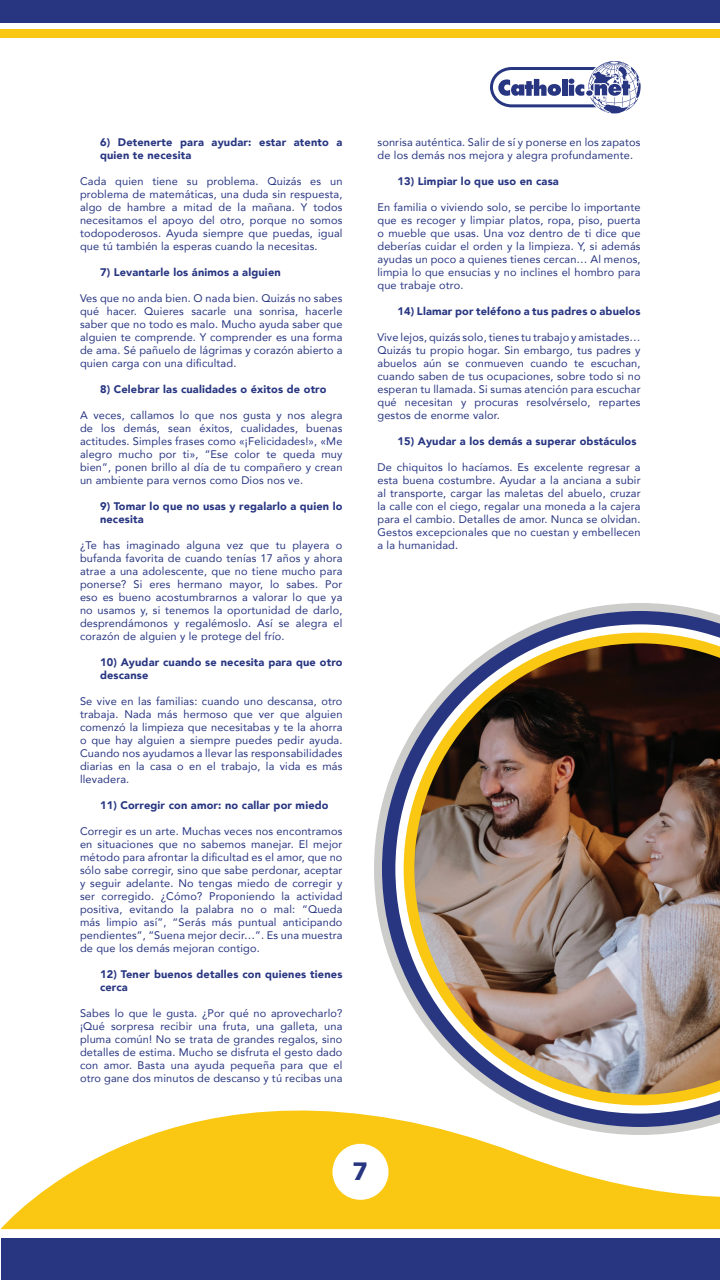
<style>
.page{position:relative;width:720px;height:1280px;background:#fff}
.page>*{position:absolute;margin:0;border:0;box-sizing:border-box;transform-origin:0 0}
.t1{font:700 25px "Avenir Next";color:#283681}
.t2{font:11px/13px "Avenir";letter-spacing:.015em;color:#283681;text-align:justify}
.t3{font:900 11px/13px "Avenir";letter-spacing:.015em;color:#283681}
</style>
<div class="page">
<div style="left:0;top:0;width:720px;height:23px;background:#283681"></div>
<div style="left:0;top:29px;width:720px;height:9px;background:#fac812"></div>
<svg style="left:0;top:1110px;width:720px;height:120px;fill:#fac812"></svg>
<div style="left:1px;top:1238px;width:719px;height:42px;background:#283681"></div>
<div style="left:332px;top:1144px;width:56px;height:56px;background:#fff;border-radius:50%"></div>
<svg style="left:490px;top:61px;width:151px;height:53px"></svg>
<svg style="left:374px;top:603px;width:346px;height:532px"></svg>
<svg style="left:382px;top:611px;width:338px;height:516px"></svg>
<svg style="left:395px;top:624px;width:325px;height:490px"></svg>
<img style="left:414px;top:643px;width:306px;height:452px">
<p class="t3" style="left:100px;top:135px;width:244px">6) Detenerte para ayudar: estar atento a quien te necesita</p>
<p class="t2" style="left:80px;top:174px;width:264px">Cada quien tiene su problema. Quizás es un problema de matemáticas, una duda sin respuesta, algo de hambre a mitad de la mañana. Y todos necesitamos el apoyo del otro, porque no somos todopoderosos. Ayuda siempre que puedas, igual que tú también la esperas cuando la necesitas.</p>
<p class="t3" style="left:100px;top:265px;width:182px">7) Levantarle los ánimos a alguien</p>
<p class="t2" style="left:80px;top:291px;width:264px">Ves que no anda bien. O nada bien. Quizás no sabes qué hacer. Quieres sacarle una sonrisa, hacerle saber que no todo es malo. Mucho ayuda saber que alguien te comprende. Y comprender es una forma de ama. Sé pañuelo de lágrimas y corazón abierto a quien carga con una dificultad.</p>
<p class="t3" style="left:100px;top:382px;width:228px">8) Celebrar las cualidades o éxitos de otro</p>
<p class="t2" style="left:80px;top:408px;width:264px">A veces, callamos lo que nos gusta y nos alegra de los demás, sean éxitos, cualidades, buenas actitudes. Simples frases como «¡Felicidades!», «Me alegro mucho por ti», “Ese color te queda muy bien”, ponen brillo al día de tu compañero y crean un ambiente para vernos como Dios nos ve.</p>
<p class="t3" style="left:100px;top:499px;width:244px">9) Tomar lo que no usas y regalarlo a quien lo necesita</p>
<p class="t2" style="left:80px;top:538px;width:264px">¿Te has imaginado alguna vez que tu playera o bufanda favorita de cuando tenías 17 años y ahora atrae a una adolescente, que no tiene mucho para ponerse? Si eres hermano mayor, lo sabes. Por eso es bueno acostumbrarnos a valorar lo que ya no usamos y, si tenemos la oportunidad de darlo, desprendámonos y regalémoslo. Así se alegra el corazón de alguien y le protege del frío.</p>
<p class="t3" style="left:100px;top:655px;width:244px">10) Ayudar cuando se necesita para que otro descanse</p>
<p class="t2" style="left:80px;top:694px;width:264px">Se vive en las familias: cuando uno descansa, otro trabaja. Nada más hermoso que ver que alguien comenzó la limpieza que necesitabas y te la ahorra o que hay alguien a siempre puedes pedir ayuda.<br>Cuando nos ayudamos a llevar las responsabilidades diarias en la casa o en el trabajo, la vida es más llevadera.</p>
<p class="t3" style="left:100px;top:798px;width:230px">11) Corregir con amor: no callar por miedo</p>
<p class="t2" style="left:80px;top:824px;width:264px">Corregir es un arte. Muchas veces nos encontramos en situaciones que no sabemos manejar. El mejor método para afrontar la dificultad es el amor, que no sólo sabe corregir, sino que sabe perdonar, aceptar y seguir adelante. No tengas miedo de corregir y ser corregido. ¿Cómo? Proponiendo la actividad positiva, evitando la palabra no o mal: “Queda más limpio así”, “Serás más puntual anticipando pendientes”, “Suena mejor decir…”. Es una muestra de que los demás mejoran contigo.</p>
<p class="t3" style="left:100px;top:968px;width:244px">12) Tener buenos detalles con quienes tienes cerca</p>
<p class="t2" style="left:80px;top:1006px;width:264px">Sabes lo que le gusta. ¿Por qué no aprovecharlo? ¡Qué sorpresa recibir una fruta, una galleta, una pluma común! No se trata de grandes regalos, sino detalles de estima. Mucho se disfruta el gesto dado con amor. Basta una ayuda pequeña para que el otro gane dos minutos de descanso y tú recibas una</p>
<p class="t2" style="left:377px;top:136px;width:265px">sonrisa auténtica. Salir de sí y ponerse en los zapatos de los demás nos mejora y alegra profundamente.</p>
<p class="t3" style="left:397px;top:175px;width:163px">13) Limpiar lo que uso en casa</p>
<p class="t2" style="left:377px;top:201px;width:265px">En familia o viviendo solo, se percibe lo importante que es recoger y limpiar platos, ropa, piso, puerta o mueble que usas. Una voz dentro de ti dice que deberías cuidar el orden y la limpieza. Y, si además ayudas un poco a quienes tienes cercan… Al menos, limpia lo que ensucias y no inclines el hombro para que trabaje otro.</p>
<p class="t3" style="left:397px;top:305px;width:245px">14) Llamar por teléfono a tus padres o abuelos</p>
<p class="t2" style="left:377px;top:331px;width:265px">Vive lejos, quizás solo, tienes tu trabajo y amistades… Quizás tu propio hogar. Sin embargo, tus padres y abuelos aún se conmueven cuando te escuchan, cuando saben de tus ocupaciones, sobre todo si no esperan tu llamada. Si sumas atención para escuchar qué necesitan y procuras resolvérselo, repartes gestos de enorme valor.</p>
<p class="t3" style="left:397px;top:435px;width:241px">15) Ayudar a los demás a superar obstáculos</p>
<p class="t2" style="left:377px;top:461px;width:265px">De chiquitos lo hacíamos. Es excelente regresar a esta buena costumbre. Ayudar a la anciana a subir al transporte, cargar las maletas del abuelo, cruzar la calle con el ciego, regalar una moneda a la cajera para el cambio. Detalles de amor. Nunca se olvidan.<br>Gestos excepcionales que no cuestan y embellecen a la humanidad.</p>
<h1 class="t1" style="left:352px;top:1150px;width:18px">7</h1>
</div>
